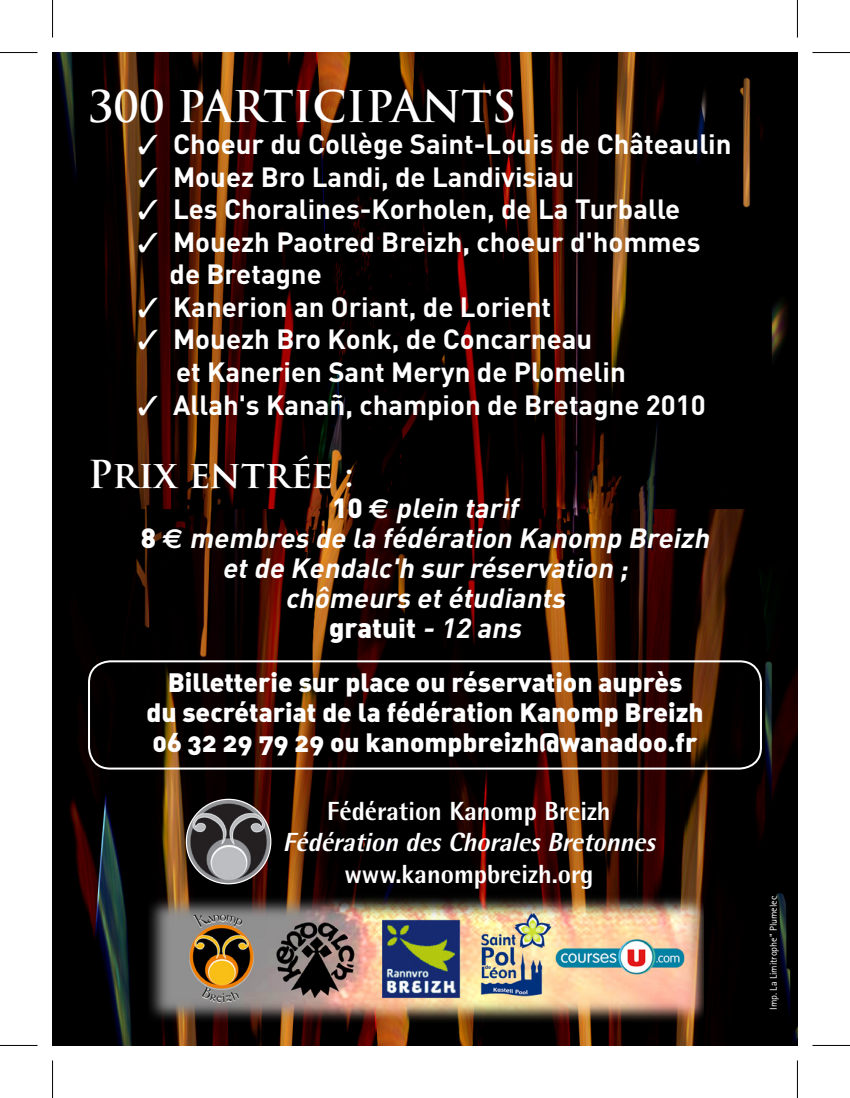
<style>
.page{position:relative;width:850px;height:1098px;background:#fff}
.page>*{position:absolute;margin:0;border:0;box-sizing:border-box;transform-origin:0 0}
.t1{font:700 42.5px "Trajan Pro";color:#fff}
.t2{font:700 37.5px "Trajan Pro";color:#fff}
.t3{font:700 27.5px/32.5px "DIN";color:#fff}
.t4{font:italic 700 27.5px/30px "DIN";color:#fff;text-align:center}
.t5{font:26.25px/30px "DIN Black Alternate";color:#fff;text-align:center}
.t6{font:800 26.25px "Rotis Semi Sans";color:#fff}
.t7{font:italic 800 26.25px "Rotis Semi Sans";color:#fff}
.t8{font:10px "Rotis Sans Serif";color:#fff}
.s1{font-weight:900;font-style:normal}
.s2{font-family:"Euro Sans";font-style:normal}
</style>
<div class="page">
<img style="left:52px;top:53px;width:745px;height:992px">
<img style="left:148px;top:847px;width:554px;height:175px">
<img style="left:187px;top:799px;width:83px;height:84px">
<div style="left:88px;top:660px;width:673px;height:109px;border:2px solid #fff;border-radius:21px"></div>
<hr style="left:0;top:52px;width:38px;height:1px;background:#000">
<hr style="left:812px;top:52px;width:37px;height:1px;background:#000">
<hr style="left:0;top:1044px;width:38px;height:1px;background:#000">
<hr style="left:812px;top:1044px;width:37px;height:1px;background:#000">
<hr style="left:52px;top:0;width:1px;height:37px;background:#000">
<hr style="left:52px;top:1060px;width:1px;height:37px;background:#000">
<hr style="left:796px;top:0;width:1px;height:37px;background:#000">
<hr style="left:796px;top:1060px;width:1px;height:37px;background:#000">
<h1 class="t1" style="left:88px;top:80px;width:429px">300 PARTICIPANTS</h1>
<p class="t3" style="left:138px;top:127px;width:595px">✓ Choeur du Collège Saint-Louis de Châteaulin</p>
<p class="t3" style="left:138px;top:159px;width:438px">✓ Mouez Bro Landi, de Landivisiau</p>
<p class="t3" style="left:138px;top:192px;width:544px">✓ Les Choralines-Korholen, de La Turballe</p>
<p class="t3" style="left:169px;top:224px;width:532px;text-indent:-32px">✓ Mouezh Paotred Breizh, choeur d'hommes de Bretagne</p>
<p class="t3" style="left:138px;top:289px;width:415px">✓ Kanerion an Oriant, de Lorient</p>
<p class="t3" style="left:176px;top:322px;width:451px;text-indent:-38px">✓ Mouezh Bro Konk, de Concarneau<br>et Kanerien Sant Meryn de Plomelin</p>
<p class="t3" style="left:138px;top:387px;width:569px">✓ Allah's Kanañ, champion de Bretagne 2010</p>
<h2 class="t2" style="left:88px;top:451px;width:267px">Prix entrée :</h2>
<p class="t4" style="left:141px;top:491px;width:575px"><span class="s1">1 0</span> <span class="s2">e</span> plein tarif<br><span class="s1">8</span> <span class="s2">e</span> membres de la fédération Kanomp Breizh etde Kendalc'h sur réservation ;<br>chômeurs etétudiants<br><span class="s1">gratuit</span> - 12 ans</p>
<p class="t5" style="left:146px;top:665px;width:558px">Billetterie sur place ou réservation auprès<br>du secrétariat de la fédération Kanomp Breizh<br>06 32 29 79 29 ou kanompbreizh@wanadoo.fr</p>
<p class="t6" style="left:327px;top:794px;width:285px">Fédération Kanomp Breizh</p>
<p class="t7" style="left:283px;top:825px;width:380px">Fédération desChoralesBretonnes</p>
<p class="t6" style="left:344px;top:857px;width:250px">www.kanompbreizh.org</p>
<p class="t8" style="left:767px;top:1009px;width:115px;rotate:-90deg">Imp. La Limitrophe" Plumelec</p>
</div>
